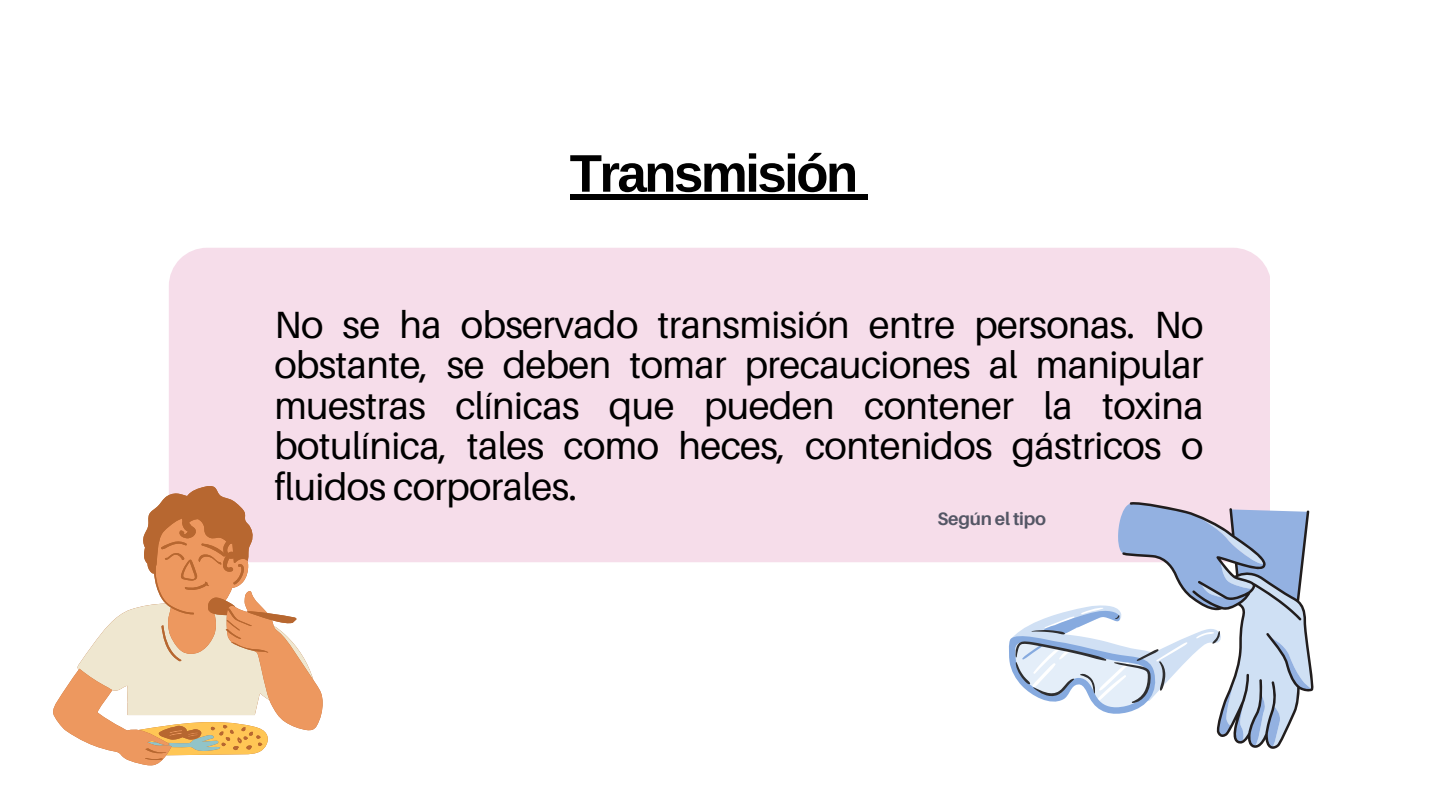
<style>
.page{position:relative;width:1440px;height:810px;background:#fff}
.page>*{position:absolute;margin:0;border:0;box-sizing:border-box;transform-origin:0 0}
.t1{font:700 53px "Arimo";letter-spacing:-.05em;color:#000}
.t2{font:38px/40.5px "Aileron";letter-spacing:-.015em;color:#000;text-align:justify}
.t3{font:700 18px "Aileron";letter-spacing:-.015em;color:#545665}
</style>
<div class="page">
<div style="left:169px;top:248px;width:1101px;height:314px;background:#f6ddea"></div>
<svg style="left:53px;top:518px;width:270px;height:248px"></svg>
<svg style="left:78px;top:485px;width:235px;height:275px"></svg>
<svg style="left:1009px;top:520px;width:109px;height:194px"></svg>
<svg style="left:1118px;top:503px;width:196px;height:211px"></svg>
<svg style="left:1122px;top:502px;width:191px;height:247px"></svg>
<div style="left:570px;top:195px;width:286px;height:5px;background:#000"></div>
<div style="left:856px;top:195px;width:12px;height:5px;background:#000"></div>
<h1 class="t1" style="left:570px;top:144px;width:290px">Transmisión</h1>
<p class="t2" style="left:274px;top:303px;width:931px">No se ha observado transmisión entre personas. No obstante, se deben tomar precauciones al manipular muestras clínicas que pueden contener la toxina botulínica, tales como heces, contenidos gástricos o fluidos corporales.</p>
<p class="t3" style="left:938px;top:508px;width:110px">Según el tipo</p>
</div>
